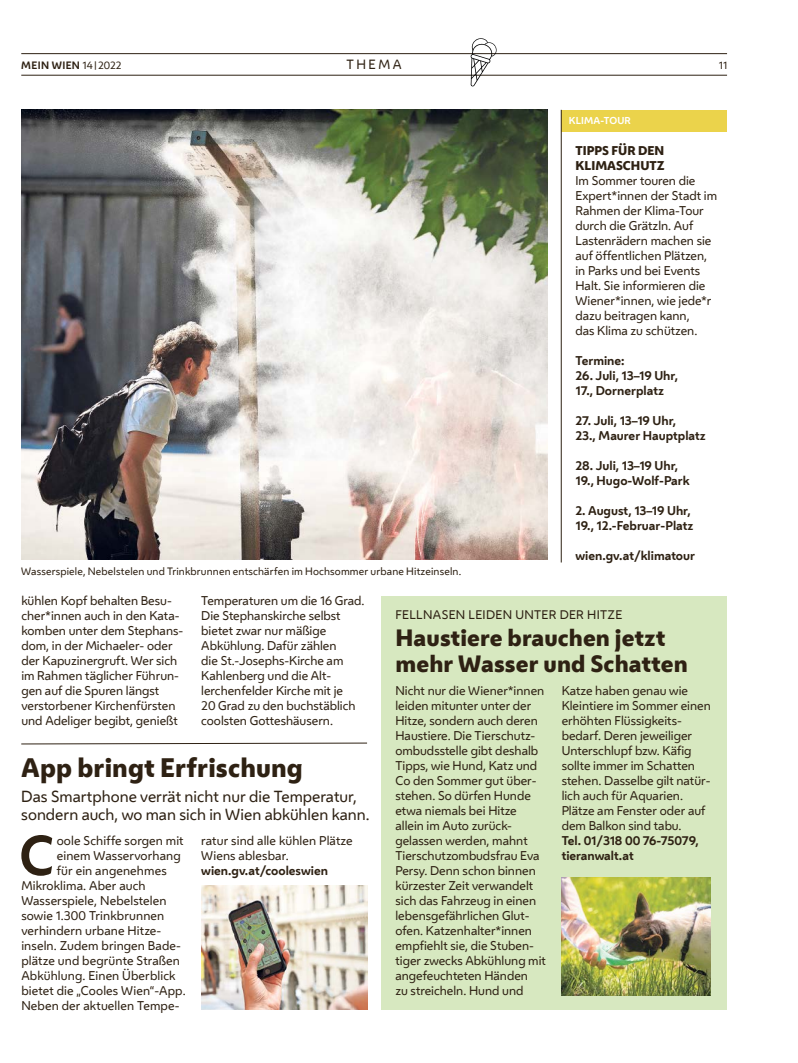
<style>
.page{position:relative;width:798px;height:1063px;background:#fff}
.page>*{position:absolute;margin:0;border:0;box-sizing:border-box;transform-origin:0 0}
.FT_FT_Initial3{font:700 51.88px "Wiener Melange";color:#2e2113}
.HL_Header_20pt{font:800 25px "Wiener Melange";letter-spacing:.005em;color:#2e2113}
.HL_Header_18pt{font:800 22px/26.5px "Wiener Melange";letter-spacing:.005em;color:#2e2113}
.HL_VS_12pt{font:15px/18px "Wiener Melange";color:#2e2113}
.t1{font:12.5px "Wiener Melange";color:#2e2113}
.FT_FT{font:11.88px/15px "Wiener Melange";color:#2e2113}
.FT_FT_Initial3-2{font:11.88px/15px "Wiener Melange";letter-spacing:.01em;color:#2e2113}
.FT_FT_Info_bold{font:700 11.88px/15px "Wiener Melange";color:#2e2113}
.FT_FT-2{font:700 11.88px "Wiener Melange";color:#2e2113}
.Spalte_Infobox_Spalte_Header{font:800 11.88px "Wiener Melange";color:#2e2113}
.HL_Vorzeile_9_5pt{font:11.62px "Wiener Melange";letter-spacing:.025em;color:#2e2113}
.FT_Bildunterschrift{font:10px "Wiener Melange";letter-spacing:.015em;color:#2e2113}
.t2{font:700 10px "Wiener Melange";letter-spacing:.035em;color:#2e2113}
.Spalte_Infobox_Spalte_Markerl{font:700 9.38px "Wiener Melange";letter-spacing:.015em;color:#fff}
.s1{font-weight:400}
.s2{font-weight:400;font-size:7.5px}
</style>
<div class="page">
<hr style="left:21px;top:75px;width:705px;height:1px;background:#2e2113">
<hr style="left:21px;top:53px;width:705px;height:1px;background:#2e2113">
<svg style="left:470px;top:38px;width:26px;height:49px"></svg>
<img style="left:201px;top:886px;width:166px;height:123px">
<img style="left:21px;top:110px;width:526px;height:450px">
<div style="left:381px;top:596px;width:345px;height:414px;background:#d7e8c0"></div>
<div style="left:561px;top:110px;width:165px;height:22px;background:#ebd34b"></div>
<img style="left:561px;top:877px;width:149px;height:118px">
<svg style="left:21px;top:742px;width:346px;height:3px"></svg>
<hr style="left:560px;top:110px;width:1px;height:453px;background:#2e2113">
<p class="t2" style="left:21px;top:57px;width:102px">MEIN WIEN <span class="s1">14</span><span class="s2">|</span><span class="s1">2022</span></p>
<p class="t1" style="left:346px;top:55px;width:22px">Thema</p>
<p class="FT_Bildunterschrift" style="left:718px;top:58px;width:10px">11</p>
<p class="Spalte_Infobox_Spalte_Markerl" style="left:568px;top:113px;width:63px">KLIMA-TOUR</p>
<h1 class="Spalte_Infobox_Spalte_Header" style="left:575px;top:142px;width:90px">TIPPS FÜR DEN</h1>
<h1 class="Spalte_Infobox_Spalte_Header" style="left:575px;top:157px;width:91px">KLIMASCHUTZ</h1>
<p class="FT_FT" style="left:575px;top:172px;width:143px">Im Sommer touren die<br>Expert*innen der Stadt im<br>Rahmen der Klima-Tour durch die Grätzln. Auf<br>Lastenrädern machen sie auf öffentlichen Plätzen, in Parks und bei Events<br>Halt. Sie informieren die<br>Wiener*innen, wie jede*r dazu beitragen kann,<br>das Klima zu schützen.</p>
<p class="FT_FT_Info_bold" style="left:575px;top:352px;width:51px">Termine:</p>
<p class="FT_FT_Info_bold" style="left:575px;top:367px;width:104px">26. Juli, 13–19 Uhr,<br>17., Dornerplatz</p>
<p class="FT_FT_Info_bold" style="left:575px;top:412px;width:132px">27. Juli, 13–19 Uhr,<br>23., Maurer Hauptplatz</p>
<p class="FT_FT_Info_bold" style="left:575px;top:457px;width:104px">28. Juli, 13–19 Uhr,</p>
<p class="FT_FT_Info_bold" style="left:575px;top:472px;width:116px">19., Hugo-Wolf-Park</p>
<p class="FT_FT_Info_bold" style="left:575px;top:502px;width:117px">2. August, 13–19 Uhr,</p>
<p class="FT_FT_Info_bold" style="left:575px;top:517px;width:119px">19., 12.-Februar-Platz</p>
<p class="FT_FT-2" style="left:575px;top:545px;width:121px">wien.gv.at/klimatour</p>
<p class="FT_Bildunterschrift" style="left:21px;top:563px;width:441px">Wasserspiele, Nebelstelen und Trinkbrunnen entschärfen im Hochsommer urbane Hitzeinseln.</p>
<p class="HL_Vorzeile_9_5pt" style="left:395px;top:606px;width:228px">FELLNASEN LEIDEN UNTER DER HITZE</p>
<h1 class="HL_Header_18pt" style="left:395px;top:624px;width:294px">Haustiere brauchen jetzt mehr Wasser und Schatten</h1>
<p class="FT_FT" style="left:395px;top:682px;width:152px">Nicht nur die Wiener*innen leiden mitunter unter der<br>Hitze, sondern auch deren<br>Haustiere. Die Tierschutz&shy;ombudsstelle gibt deshalb<br>Tipps, wie Hund, Katz und<br>Co den Sommer gut über&shy;stehen. So dürfen Hunde etwa niemals bei Hitze allein im Auto zurück&shy;gelassen werden, mahnt<br>Tierschutzombudsfrau Eva<br>Persy. Denn schon binnen kürzester Zeit verwandelt sich das Fahrzeug in einen lebensgefährlichen Glut&shy;ofen. Katzenhalter*innen empfiehlt sie, die Stuben&shy;tiger zwecks Abkühlung mit angefeuchteten Händen<br>zu streicheln. Hund und</p>
<p class="FT_FT" style="left:561px;top:682px;width:151px">Katze haben genau wie<br>Kleintiere im Sommer einen erhöhten Flüssigkeits&shy;bedarf. Deren jeweiliger<br>Unterschlupf bzw. Käfig sollte immer im Schatten stehen. Dasselbe gilt natür&shy;lich auch für Aquarien.<br>Plätze am Fenster oder auf dem Balkon sind tabu.</p>
<p class="FT_FT" style="left:21px;top:592px;width:163px">kühlen Kopf behalten Besu&shy;cher*innen auch in den Kata&shy;komben unter dem Stephans&shy;dom, in der Michaeler- oder der Kapuzinergruft. Wer sich im Rahmen täglicher Führun&shy;gen auf die Spuren längst verstorbener Kirchenfürsten und Adeliger begibt, genießt</p>
<p class="FT_FT" style="left:201px;top:592px;width:165px">Temperaturen um die 16 Grad.<br>Die Stephanskirche selbst bietet zwar nur mäßige<br>Abkühlung. Dafür zählen<br>die St.-Josephs-Kirche am<br>Kahlenberg und die Alt&shy;lerchenfelder Kirche mit je<br>20 Grad zu den buchstäblich coolsten Gotteshäusern.</p>
<h1 class="HL_Header_20pt" style="left:21px;top:751px;width:283px">App bringt Erfrischung</h1>
<p class="HL_VS_12pt" style="left:21px;top:787px;width:349px">Das Smartphone verrät nicht nur die Temperatur, sondern auch, wo man sich in Wien abkühlen kann.</p>
<p class="FT_FT_Initial3" style="left:19px;top:812px;width:36px">C</p>
<p class="FT_FT_Initial3-2" style="left:57px;top:832px;width:128px">oole Schiffe sorgen mit</p>
<p class="FT_FT_Info_bold" style="left:561px;top:832px;width:139px">Tel. 01/318 00 76-75079, tieranwalt.at</p>
<p class="FT_FT_Initial3-2" style="left:201px;top:832px;width:153px">ratur sind alle kühlen Plätze<br>Wiens ablesbar.</p>
<p class="FT_FT-2" style="left:201px;top:860px;width:128px">wien.gv.at/cooleswien</p>
<p class="FT_FT_Initial3-2" style="left:57px;top:847px;width:125px">einem Wasservorhang</p>
<p class="FT_FT_Initial3-2" style="left:57px;top:862px;width:111px">für ein angenehmes</p>
<p class="FT_FT_Initial3-2" style="left:21px;top:877px;width:126px">Mikroklima. Aber auch</p>
<p class="FT_FT_Initial3-2" style="left:21px;top:892px;width:147px">Wasserspiele, Nebelstelen</p>
<p class="FT_FT_Initial3-2" style="left:21px;top:907px;width:144px">sowie 1.300 Trinkbrunnen</p>
<p class="FT_FT_Initial3-2" style="left:21px;top:922px;width:141px">verhindern urbane Hitze-</p>
<p class="FT_FT_Initial3-2" style="left:21px;top:937px;width:161px">inseln. Zudem bringen Bade-</p>
<p class="FT_FT_Initial3-2" style="left:21px;top:952px;width:160px">plätze und begrünte Straßen</p>
<p class="FT_FT_Initial3-2" style="left:21px;top:967px;width:156px">Abkühlung. Einen Überblick</p>
<p class="FT_FT_Initial3-2" style="left:21px;top:982px;width:166px">bietet die „Cooles Wien“-App.</p>
<p class="FT_FT_Initial3-2" style="left:21px;top:997px;width:159px">Neben der aktuellen Tempe-</p>
</div>
